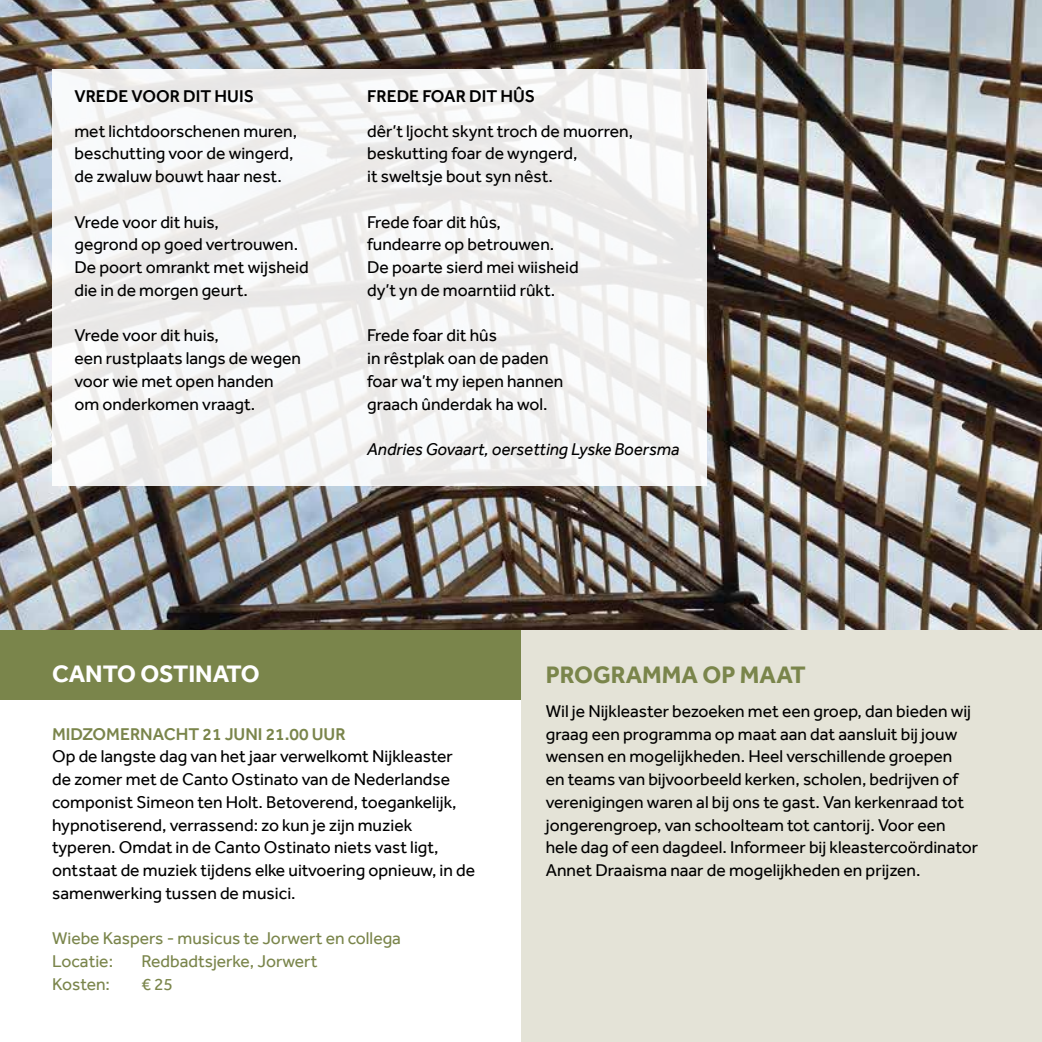
<style>
.page{position:relative;width:1042px;height:1042px;background:#fff}
.page>*{position:absolute;margin:0;border:0;box-sizing:border-box;transform-origin:0 0}
.t1{font:700 24.5px "Effra";color:#7a854b}
.t2{font:700 24.5px "Effra";color:#fff}
.t3{font:17.5px/22.8px "Effra";color:#000}
.t4{font:17.5px/22.8px "Effra";color:#7a854b}
.t5{font:italic 17.5px "Effra";color:#000}
.t6{font:500 17.5px "Effra";color:#000}
.t7{font:500 17.5px "Effra";color:#7a854b}
</style>
<div class="page">
<img style="left:0;top:0;width:1042px;height:630px">
<div style="left:0;top:630px;width:521px;height:69px;background:#7a854b"></div>
<div style="left:521px;top:630px;width:521px;height:412px;background:#e4e3d7"></div>
<div style="left:52px;top:69px;width:655px;height:417px;background:linear-gradient(to right,#f2f2f2,#f1f0f0)"></div>
<p class="t6" style="left:74px;top:86px;width:181px">VREDE VOOR DIT HUIS</p>
<p class="t3" style="left:74px;top:119px;width:224px">met lichtdoorschenen muren, beschutting voor de wingerd, de zwaluw bouwt haar nest.</p>
<p class="t3" style="left:74px;top:210px;width:236px">Vrede voor dit huis,<br>gegrond op goed vertrouwen.<br>De poort omrankt met wijsheid die in de morgen geurt.</p>
<p class="t3" style="left:74px;top:324px;width:228px">Vrede voor dit huis,<br>een rustplaats langs de wegen voor wie met open handen om onderkomen vraagt.</p>
<p class="t6" style="left:367px;top:86px;width:170px">FREDE FOAR DIT HÛS</p>
<p class="t3" style="left:367px;top:119px;width:267px">dêr’t ljocht skynt troch de muorren, beskutting foar de wyngerd,<br>it sweltsje bout syn nêst.</p>
<p class="t3" style="left:367px;top:210px;width:213px">Frede foar dit hûs, fundearre op betrouwen.<br>De poarte sierd mei wiisheid dy’t yn de moarntiid rûkt.</p>
<p class="t3" style="left:367px;top:324px;width:198px">Frede foar dit hûs<br>in rêstplak oan de paden foar wa’t my iepen hannen graach ûnderdak ha wol.</p>
<p class="t5" style="left:367px;top:439px;width:314px">Andries Govaart, oersetting Lyske Boersma</p>
<h1 class="t2" style="left:52px;top:659px;width:209px">CANTO OSTINATO</h1>
<h1 class="t1" style="left:546px;top:660px;width:261px">PROGRAMMA OP MAAT</h1>
<p class="t3" style="left:546px;top:699px;width:434px">Wil je Nijkleaster bezoeken met een groep, dan bieden wij graag een programma op maat aan dat aansluit bij jouw wensen en mogelijkheden. Heel verschillende groepen<br>en teams van bijvoorbeeld kerken, scholen, bedrijven of verenigingen waren al bij ons te gast. Van kerkenraad tot jongerengroep, van schoolteam tot cantorij. Voor een hele dag of een dagdeel. Informeer bij kleastercoördinator Annet Draaisma naar de mogelijkheden en prijzen.</p>
<p class="t7" style="left:52px;top:723px;width:295px">MIDZOMERNACHT 21 JUNI 21.00 UUR</p>
<p class="t3" style="left:52px;top:745px;width:425px">Op de langste dag van het jaar verwelkomt Nijkleaster de zomer met de Canto Ostinato van de Nederlandse componist Simeon ten Holt. Betoverend, toegankelijk, hypnotiserend, verrassend: zo kun je zijn muziek typeren. Omdat in de Canto Ostinato niets vast ligt, ontstaat de muziek tijdens elke uitvoering opnieuw, in de samenwerking tussen de musici.</p>
<p class="t4" style="left:52px;top:927px;width:350px">Wiebe Kaspers - musicus te Jorwert en collega<br>Locatie:</p>
<p class="t4" style="left:141px;top:949px;width:178px">Redbadtsjerke, Jorwert</p>
<p class="t4" style="left:52px;top:972px;width:59px">Kosten:</p>
<p class="t4" style="left:141px;top:972px;width:33px">€ 25</p>
</div>
